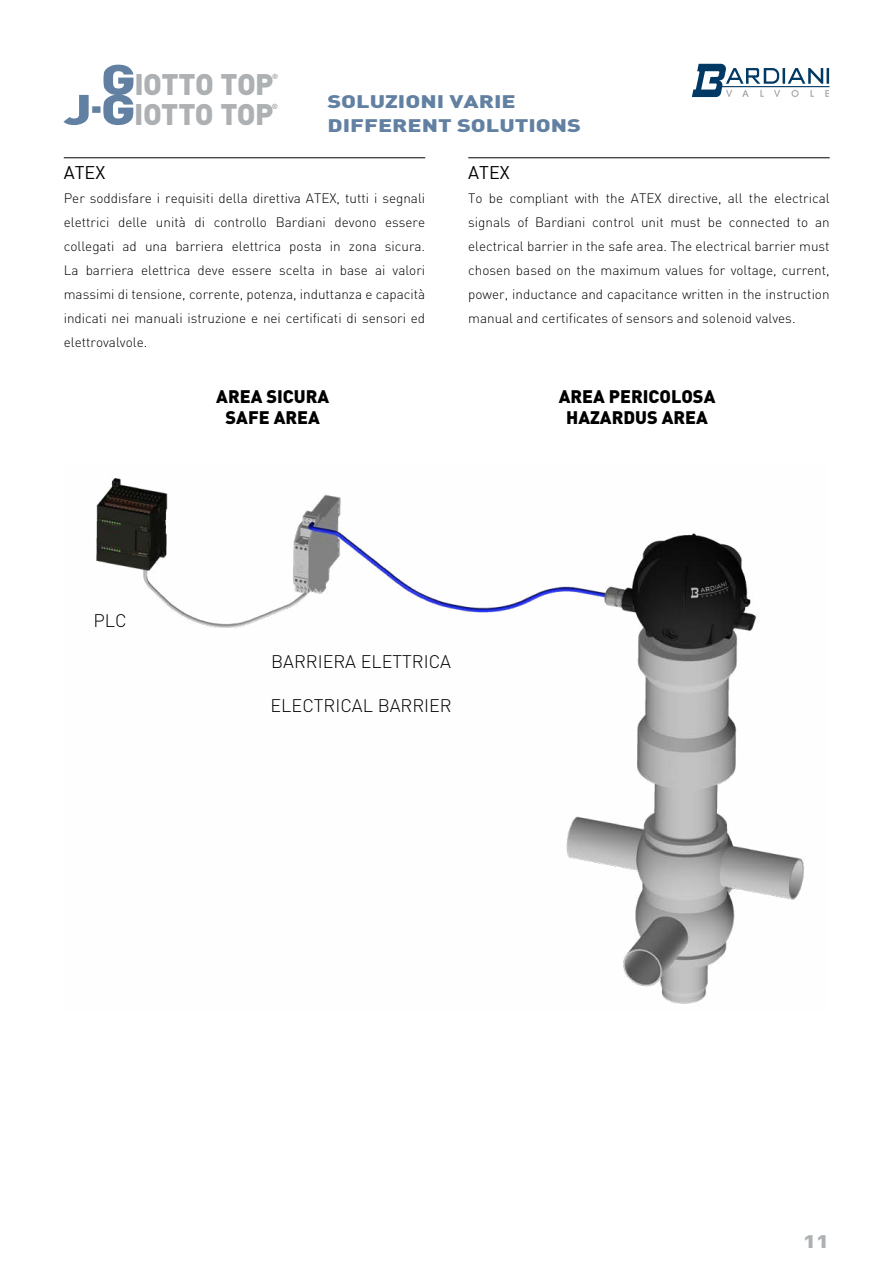
<style>
.page{position:relative;width:893px;height:1263px;background:#fff}
.page>*{position:absolute;margin:0;border:0;box-sizing:border-box;transform-origin:0 0}
.t1{font:900 29.4px "DIN";letter-spacing:-.02em;color:#adb1b4}
.t2{font:900 18px/21.6px "DIN";color:#000;text-align:center}
.t3{font:300 18px "DIN";color:#000}
.t4{font:900 18px "DIN";color:#6180a2;scale:1.3 1}
.Paragrafo_con_linea{font:18px "DIN";color:#000}
.t5{font:900 18px "DIN";color:#adb1b4;scale:1.3 1}
.Dopo_Paragrafo_con_l{font:300 13.5px/24px "DIN";color:#000;text-align:justify}
.t6{font:900 7.35px "DIN";color:#adb1b4}
.s1{font-size:42px;color:#6180a2}
</style>
<div class="page">
<svg style="left:692px;top:64px;width:138px;height:33px"></svg>
<hr style="left:64px;top:158px;width:361px;height:1px;background:#000">
<hr style="left:468px;top:158px;width:362px;height:1px;background:#000">
<img style="left:96px;top:478px;width:708px;height:526px">
<h1 class="t1" style="left:101px;top:64px;width:174px"><span class="s1">G</span>IOTTO TOP</h1>
<p class="t6" style="left:272px;top:71px;width:8px">®</p>
<h1 class="t1" style="left:64px;top:94px;width:211px"><span class="s1">J-G</span>IOTTO TOP</h1>
<p class="t6" style="left:272px;top:101px;width:8px">®</p>
<p class="t4" style="left:327px;top:90px;width:146px">SOLUZIONI VARIE</p>
<p class="t4" style="left:327px;top:113px;width:197px">DIFFERENT SOLUTIONS</p>
<p class="Paragrafo_con_linea" style="left:64px;top:161px;width:43px">ATEX</p>
<p class="Dopo_Paragrafo_con_l" style="left:64px;top:186px;width:363px">Per soddisfare i requisiti della direttiva ATEX, tutti i segnali elettrici delle unità di controllo Bardiani devono essere collegati ad una barriera elettrica posta in zona sicura.<br>La barriera elettrica deve essere scelta in base ai valori massimi di tensione, corrente, potenza, induttanza e capacità indicati nei manuali istruzione e nei certificati di sensori ed elettrovalvole.</p>
<p class="t2" style="left:216px;top:384px;width:114px">AREA SICURA</p>
<p class="t2" style="left:226px;top:406px;width:96px">SAFE AREA</p>
<p class="Paragrafo_con_linea" style="left:468px;top:161px;width:43px">ATEX</p>
<p class="Dopo_Paragrafo_con_l" style="left:468px;top:186px;width:363px">To be compliant with the ATEX directive, all the electrical signals of Bardiani control unit must be connected to an electrical barrier in the safe area. The electrical barrier must chosen based on the maximum values for voltage, current, power, inductance and capacitance written in the instruction manual and certificates of sensors and solenoid valves.</p>
<p class="t2" style="left:559px;top:384px;width:158px">AREA PERICOLOSA<br>HAZARDUS AREA</p>
<p class="t3" style="left:94px;top:609px;width:35px">PLC</p>
<p class="t3" style="left:271px;top:651px;width:181px">BARRIERA ELETTRICA</p>
<p class="t3" style="left:270px;top:694px;width:183px">ELECTRICAL BARRIER</p>
<h2 class="t5" style="left:803px;top:1229px;width:22px">11</h2>
</div>
